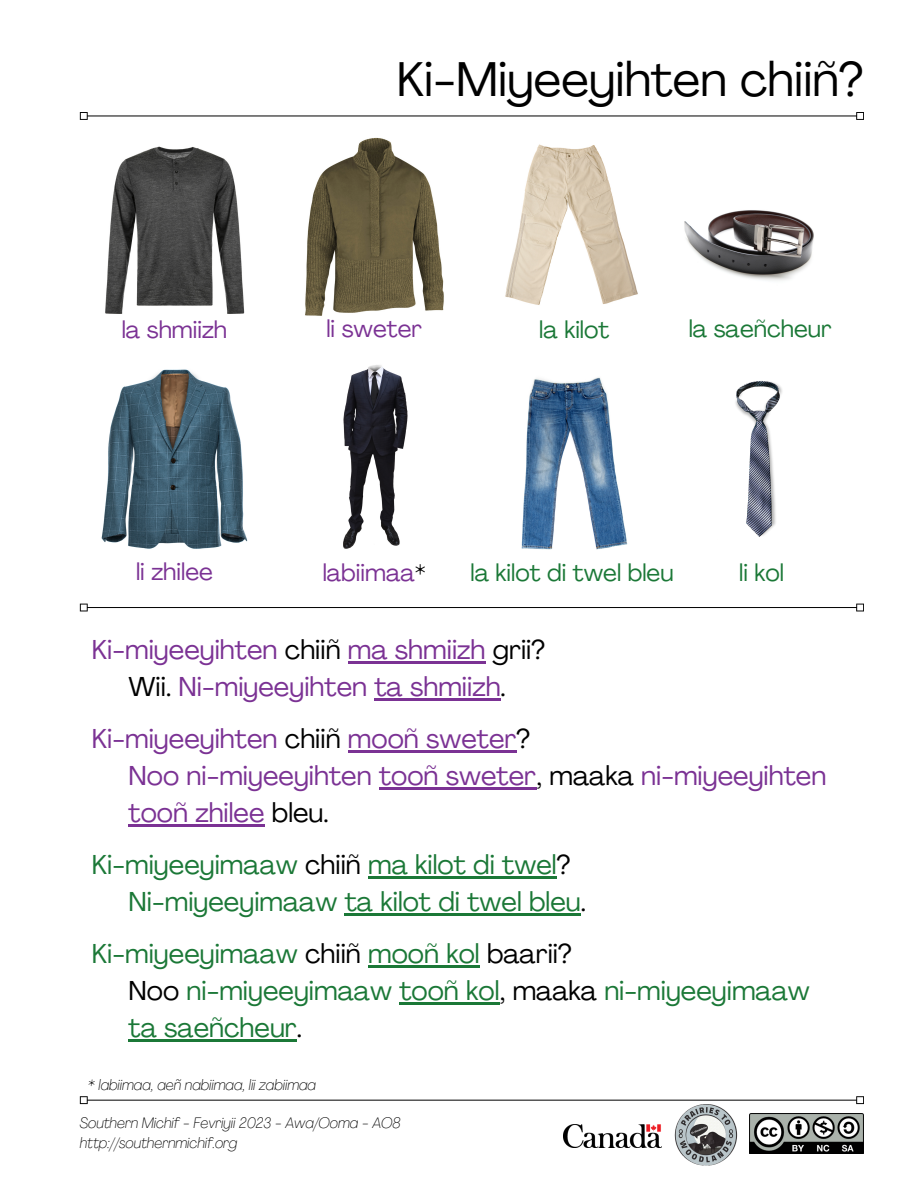
<style>
.page{position:relative;width:918px;height:1188px;background:#fff}
.page>*{position:absolute;margin:0;border:0;box-sizing:border-box;transform-origin:0 0}
.t1{font:48px "Agrandir";color:#000}
.t2{font:27px/37.2px "Agrandir";color:#1b7837}
.t3{font:27px/37.2px "Agrandir";color:#7b3294;text-align:center}
.t4{font:24px "Agrandir";color:#1b7837}
.t5{font:24px "Agrandir";color:#7b3294}
.t6{font:italic 100 15px/20.2px "Agrandir";color:#000}
.s1{color:#000}
</style>
<div class="page">
<svg style="left:80px;top:112px;width:784px;height:8px"></svg>
<svg style="left:80px;top:604px;width:784px;height:7px"></svg>
<svg style="left:80px;top:1096px;width:784px;height:8px"></svg>
<img style="left:505px;top:144px;width:133px;height:161px">
<img style="left:684px;top:210px;width:130px;height:71px">
<img style="left:735px;top:380px;width:47px;height:157px">
<img style="left:343px;top:365px;width:65px;height:184px">
<img style="left:521px;top:377px;width:107px;height:173px">
<img style="left:105px;top:146px;width:140px;height:168px">
<img style="left:305px;top:137px;width:139px;height:179px">
<img style="left:101px;top:369px;width:147px;height:180px">
<hr style="left:348px;top:661px;width:137px;height:3px;background:#7b3294">
<hr style="left:374px;top:698px;width:127px;height:3px;background:#7b3294">
<hr style="left:348px;top:750px;width:169px;height:3px;background:#7b3294">
<hr style="left:379px;top:787px;width:157px;height:3px;background:#7b3294">
<hr style="left:129px;top:825px;width:136px;height:2px;background:#7b3294">
<hr style="left:368px;top:876px;width:189px;height:3px;background:#1b7837">
<hr style="left:345px;top:913px;width:236px;height:3px;background:#1b7837">
<hr style="left:368px;top:965px;width:112px;height:3px;background:#1b7837">
<hr style="left:399px;top:1002px;width:100px;height:3px;background:#1b7837">
<hr style="left:129px;top:1040px;width:168px;height:2px;background:#1b7837">
<img style="left:674px;top:1103px;width:63px;height:63px">
<img style="left:750px;top:1114px;width:114px;height:39px">
<img style="left:564px;top:1124px;width:97px;height:24px">
<p class="t5" style="left:122px;top:320px;width:107px">la shmiizh</p>
<p class="t5" style="left:136px;top:562px;width:78px">li zhilee</p>
<h1 class="t1" style="left:397px;top:60px;width:468px">Ki-Miyeeyihten chiiñ?</h1>
<p class="t5" style="left:326px;top:319px;width:97px">li sweter</p>
<p class="t4" style="left:539px;top:320px;width:72px">la kilot</p>
<p class="t4" style="left:689px;top:319px;width:145px">la saeñcheur</p>
<p class="t5" style="left:323px;top:563px;width:105px">labiimaa<span class="s1">*</span></p>
<p class="t4" style="left:470px;top:563px;width:205px">la kilot di twel bleu</p>
<p class="t4" style="left:739px;top:563px;width:46px">li kol</p>
<p class="t3" style="left:92px;top:634px;width:455px">Ki-miyeeyihten <span class="s1">chiiñ</span> ma shmiizh <span class="s1">grii?<br>Wii.</span> Ni-miyeeyihten ta shmiizh<span class="s1">.</span></p>
<p class="t3" style="left:129px;top:723px;width:699px;text-align:left;text-indent:-37px">Ki-miyeeyihten <span class="s1">chiiñ</span> mooñ sweter<span class="s1">?<br></span>Noo ni-miyeeyihten tooñ sweter<span class="s1">, maaka</span> ni-miyeeyihten tooñ zhilee <span class="s1">bleu.</span></p>
<p class="t2" style="left:129px;top:849px;width:459px;text-indent:-37px">Ki-miyeeyimaaw <span class="s1">chiiñ</span> ma kilot di twel<span class="s1">?<br></span>Ni-miyeeyimaaw ta kilot di twel bleu<span class="s1">.</span></p>
<p class="t2" style="left:129px;top:938px;width:683px;text-indent:-37px">Ki-miyeeyimaaw <span class="s1">chiiñ</span> mooñ kol <span class="s1">baarii?<br>Noo</span> ni-miyeeyimaaw tooñ kol<span class="s1">, maaka</span> ni-miyeeyimaaw ta saeñcheur<span class="s1">.</span></p>
<p class="t6" style="left:88px;top:1076px;width:230px">* labiimaa, aeñ nabiimaa, lii zabiimaa</p>
<p class="t6" style="left:80px;top:1114px;width:322px">Southern Michif - Fevriyii 2023 - Awa/Ooma - AO8 http://southernmichif.org</p>
</div>
